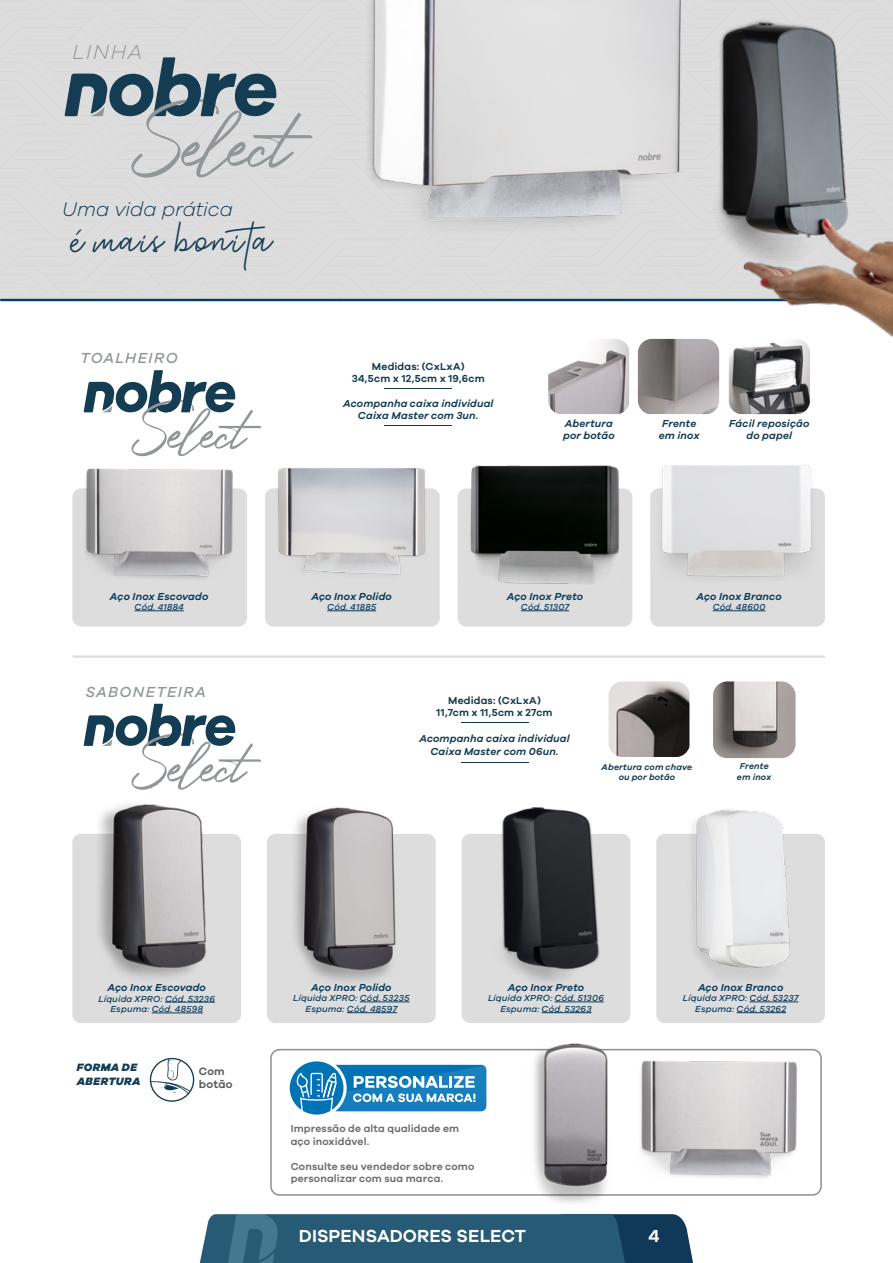
<style>
.page{position:relative;width:893px;height:1263px;background:#fff}
.page>*{position:absolute;margin:0;border:0;box-sizing:border-box;transform-origin:0 0}
.t1{font:43.05px "Jalliestha Signature DEMO";letter-spacing:.025em;color:#143c52}
.t2{font:21px "Galano Grotesque Light Italic";letter-spacing:.08em;color:#919699}
.t3{font:20.4px "Galano Grotesque Light Italic";letter-spacing:-.01em;color:#143c52}
.t4{font:700 18px "Galano Grotesque Semi";color:#fff}
.t5{font:15px "Galano Grotesque Medium Italic";letter-spacing:.09em;color:#919699}
.t6{font:700 11.25px "Galano Grotesque Semi";letter-spacing:.015em;color:#58595b}
.t7{font:10.95px/13.2px "Galano Grotesque Heavy Italic";letter-spacing:.04em;color:#143c52}
.t8{font:700 10.95px "Galano Grotesque Semi";color:#58595b}
.t9{font:10.5px/12.6px "Galano Grotesque Semi Bold Italic";letter-spacing:.01em;color:#143c52;text-align:center}
.t10{font:10.5px "Galano Grotesque Semi Bold Italic";letter-spacing:.015em;color:#0a3b5c}
.t11{font:700 10.5px/12.6px "Galano Grotesque Semi";letter-spacing:.015em;color:#6d6e71}
.t12{font:700 10.5px/12.6px "Galano Grotesque Semi";letter-spacing:.015em;color:#143c52;text-align:center}
.t13{font:9px/10.8px "Galano Grotesque Medium Italic";letter-spacing:.02em;color:#0a3b5c;text-align:center}
.t14{font:8.85px/10.6px "Galano Grotesque Semi Bold Italic";letter-spacing:.015em;color:#143c52;text-align:center}
</style>
<div class="page">
<div style="left:0;top:0;width:258px;height:299px;background:#ddddde"></div>
<div style="left:258px;top:0;width:318px;height:299px;background:#ddddde"></div>
<div style="left:576px;top:0;width:317px;height:299px;background:#ddddde"></div>
<div style="left:270px;top:1049px;width:552px;height:147px;border:2px solid #8f8f8f;border-radius:9px"></div>
<div style="left:72px;top:834px;width:169px;height:189px;background:#ddddde;border-radius:9px"></div>
<div style="left:72px;top:488px;width:175px;height:138px;background:#ddddde;border-radius:9px"></div>
<div style="left:267px;top:834px;width:169px;height:189px;background:#ddddde;border-radius:9px"></div>
<div style="left:265px;top:488px;width:175px;height:138px;background:#ddddde;border-radius:9px"></div>
<div style="left:462px;top:834px;width:168px;height:189px;background:#ddddde;border-radius:9px"></div>
<div style="left:458px;top:488px;width:174px;height:138px;background:#ddddde;border-radius:9px"></div>
<div style="left:656px;top:834px;width:169px;height:189px;background:#ddddde;border-radius:9px"></div>
<div style="left:650px;top:488px;width:175px;height:138px;background:#ddddde;border-radius:9px"></div>
<hr style="left:135px;top:610px;width:49px;height:1px;background:#0a3b5c">
<hr style="left:327px;top:610px;width:49px;height:1px;background:#0a3b5c">
<hr style="left:385px;top:425px;width:67px;height:1px;background:#143c52">
<hr style="left:461px;top:762px;width:67px;height:1px;background:#143c52">
<hr style="left:384px;top:388px;width:67px;height:1px;background:#143c52">
<hr style="left:461px;top:722px;width:67px;height:1px;background:#143c52">
<hr style="left:165px;top:1002px;width:50px;height:1px;background:#0a3b5c">
<hr style="left:152px;top:1013px;width:51px;height:1px;background:#0a3b5c">
<hr style="left:360px;top:1002px;width:49px;height:1px;background:#0a3b5c">
<hr style="left:347px;top:1012px;width:50px;height:1px;background:#0a3b5c">
<img style="left:609px;top:681px;width:80px;height:76px">
<img style="left:713px;top:681px;width:82px;height:77px">
<img style="left:638px;top:339px;width:81px;height:75px">
<img style="left:548px;top:339px;width:81px;height:75px">
<img style="left:729px;top:339px;width:81px;height:75px">
<img style="left:651px;top:465px;width:172px;height:112px">
<hr style="left:521px;top:610px;width:48px;height:1px;background:#0a3b5c">
<hr style="left:713px;top:610px;width:52px;height:1px;background:#0a3b5c">
<hr style="left:749px;top:1002px;width:49px;height:1px;background:#0a3b5c">
<hr style="left:736px;top:1012px;width:50px;height:1px;background:#0a3b5c">
<img style="left:501px;top:807px;width:99px;height:176px">
<img style="left:293px;top:807px;width:103px;height:175px">
<img style="left:97px;top:804px;width:110px;height:175px">
<img style="left:690px;top:809px;width:100px;height:170px">
<img style="left:464px;top:465px;width:162px;height:119px">
<img style="left:267px;top:468px;width:170px;height:107px">
<img style="left:72px;top:468px;width:173px;height:123px">
<svg style="left:84px;top:704px;width:177px;height:86px"></svg>
<svg style="left:84px;top:370px;width:177px;height:87px"></svg>
<hr style="left:72px;top:655px;width:753px;height:3px;background:#ddddde">
<hr style="left:0;top:299px;width:893px;height:2px;background:#0c3c5e">
<hr style="left:555px;top:1002px;width:49px;height:1px;background:#0a3b5c">
<hr style="left:542px;top:1012px;width:50px;height:1px;background:#0a3b5c">
<img style="left:337px;top:1065px;width:149px;height:46px">
<svg style="left:287px;top:1058px;width:60px;height:60px"></svg>
<div style="left:290px;top:1061px;width:53px;height:53px;background:#0073b5;border-radius:50%"></div>
<svg style="left:353px;top:1076px;width:122px;height:26px"></svg>
<svg style="left:296px;top:1073px;width:41px;height:39px"></svg>
<img style="left:525px;top:1043px;width:97px;height:160px">
<svg style="left:65px;top:57px;width:248px;height:122px;background:#b1b9be"></svg>
<img style="left:624px;top:1051px;width:197px;height:136px">
<img style="left:341px;top:0;width:375px;height:242px">
<img style="left:699px;top:14px;width:194px;height:323px">
<svg style="left:150px;top:1058px;width:44px;height:44px"></svg>
<svg style="left:199px;top:1214px;width:494px;height:49px;background:#2b5b76"></svg>
<h2 class="t2" style="left:73px;top:40px;width:71px">LINHA</h2>
<h3 class="t3" style="left:62px;top:197px;width:172px">Uma vida prática</h3>
<h1 class="t1" style="left:72px;top:215px;width:218px">é mais bonita</h1>
<h3 class="t5" style="left:80px;top:349px;width:99px">TOALHEIRO</h3>
<p class="t12" style="left:352px;top:359px;width:134px">Medidas: (CxLxA)<br>34,5cm x 12,5cm x 19,6cm</p>
<p class="t9" style="left:343px;top:396px;width:152px">Acompanha caixa individual<br>Caixa Master com 3un.</p>
<p class="t9" style="left:563px;top:416px;width:53px;text-align:left">Abertura por botão</p>
<p class="t9" style="left:659px;top:416px;width:42px">Frente em inox</p>
<p class="t9" style="left:729px;top:416px;width:82px">Fácil reposição do papel</p>
<p class="t10" style="left:110px;top:590px;width:100px">Aço Inox Escovado</p>
<p class="t13" style="left:135px;top:602px;width:51px">Cód. 41884</p>
<h3 class="t5" style="left:86px;top:683px;width:122px">SABONETEIRA</h3>
<p class="t10" style="left:311px;top:590px;width:82px">Aço Inox Polido</p>
<p class="t13" style="left:327px;top:602px;width:50px">Cód. 41885</p>
<p class="t10" style="left:507px;top:590px;width:78px">Aço Inox Preto</p>
<p class="t13" style="left:521px;top:602px;width:50px">Cód. 51307</p>
<p class="t10" style="left:696px;top:590px;width:87px">Aço Inox Branco</p>
<p class="t13" style="left:713px;top:602px;width:54px">Cód. 48600</p>
<p class="t12" style="left:437px;top:693px;width:117px">Medidas: (CxLxA)<br>11,7cm x 11,5cm x 27cm</p>
<p class="t9" style="left:419px;top:732px;width:152px">Acompanha caixa individual<br>Caixa Master com 06un.</p>
<p class="t14" style="left:602px;top:761px;width:92px">Abertura com chave ou por botão</p>
<p class="t14" style="left:737px;top:761px;width:36px">Frente em inox</p>
<p class="t10" style="left:108px;top:981px;width:100px">Aço Inox Escovado</p>
<p class="t13" style="left:98px;top:993px;width:118px">Líquida XPRO: Cód. 53236<br>Espuma: Cód. 48598</p>
<p class="t7" style="left:77px;top:1061px;width:65px">FORMA DE<br>ABERTURA</p>
<p class="t8" style="left:199px;top:1064px;width:27px">Com</p>
<p class="t6" style="left:199px;top:1078px;width:35px">botão</p>
<p class="t10" style="left:311px;top:981px;width:82px">Aço Inox Polido</p>
<p class="t13" style="left:293px;top:993px;width:118px">Líquida XPRO: Cód. 53235<br>Espuma: Cód. 48597</p>
<p class="t10" style="left:508px;top:981px;width:78px">Aço Inox Preto</p>
<p class="t13" style="left:488px;top:993px;width:117px">Líquida XPRO: Cód. 51306<br>Espuma: Cód. 53263</p>
<p class="t10" style="left:698px;top:981px;width:87px">Aço Inox Branco</p>
<p class="t13" style="left:683px;top:993px;width:117px">Líquida XPRO: Cód. 53237<br>Espuma: Cód. 53262</p>
<p class="t11" style="left:291px;top:1122px;width:170px">Impressão de alta qualidade em aço inoxidável.</p>
<p class="t11" style="left:291px;top:1160px;width:185px">Consulte seu vendedor sobre como personalizar com sua marca.</p>
<h3 class="t4" style="left:299px;top:1225px;width:229px">DISPENSADORES SELECT</h3>
<h3 class="t4" style="left:649px;top:1225px;width:13px">4</h3>
</div>
